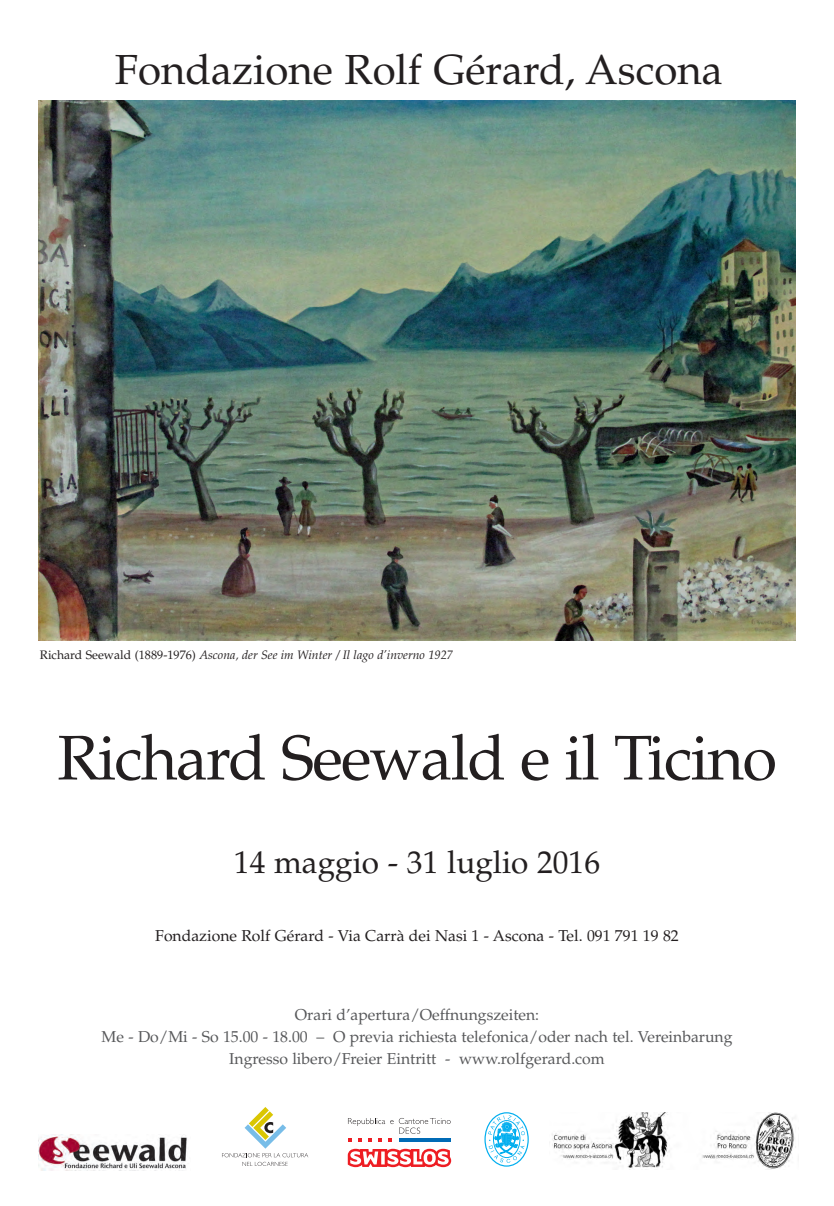
<style>
.page{position:relative;width:834px;height:1206px;background:#fff}
.page>*{position:absolute;margin:0;border:0;box-sizing:border-box;transform-origin:0 0}
.t1{font:63px "Palatino";letter-spacing:-.025em;color:#231f20}
.t2{font:42px "Palatino";color:#231f20}
.t3{font:31.5px "Palatino";color:#231f20}
.t4{font:15.75px/21.9px "Palatino";color:#57585a;text-align:center}
.t5{font:15.75px "Palatino";color:#231f20}
.t6{font:italic 12.25px "Palatino";color:#231f20}
.s1{font-style:normal}
</style>
<div class="page">
<img style="left:39px;top:101px;width:755px;height:540px">
<svg style="left:378px;top:1138px;width:4px;height:3px"></svg>
<svg style="left:388px;top:1138px;width:4px;height:3px"></svg>
<svg style="left:399px;top:1138px;width:51px;height:3px"></svg>
<svg style="left:348px;top:1118px;width:45px;height:8px"></svg>
<svg style="left:399px;top:1118px;width:51px;height:15px"></svg>
<svg style="left:348px;top:1148px;width:103px;height:19px"></svg>
<img style="left:39px;top:1134px;width:148px;height:36px">
<img style="left:552px;top:1112px;width:244px;height:57px">
<div style="left:484px;top:1112px;width:44px;height:54px;border:1px solid #00aeef;border-radius:50%"></div>
<svg style="left:488px;top:1115px;width:37px;height:48px"></svg>
<svg style="left:222px;top:1107px;width:86px;height:58px"></svg>
<h2 class="t2" style="left:115px;top:53px;width:609px">Fondazione Rolf Gérard, Ascona</h2>
<p class="t6" style="left:40px;top:649px;width:414px"><span class="s1">Richard Seewald (1889-1976)</span> Ascona, der See im Winter / Il lago d’inverno 1927</p>
<h1 class="t1" style="left:57px;top:733px;width:721px">Richard Seewald e il Ticino</h1>
<h3 class="t3" style="left:234px;top:850px;width:367px">14 maggio - 31 luglio 2016</h3>
<p class="t5" style="left:155px;top:929px;width:525px">Fondazione Rolf Gérard - Via Carrà dei Nasi 1 - Ascona - Tel. 091 791 19 82</p>
<p class="t4" style="left:102px;top:1005px;width:632px">Orari d’apertura/Oeffnungszeiten:<br>Me - Do/Mi - So 15.00 - 18.00 – O previa richiesta telefonica/oder nach tel. Vereinbarung<br>Ingresso libero/Freier Eintritt - www.rolfgerard.com</p>
</div>
